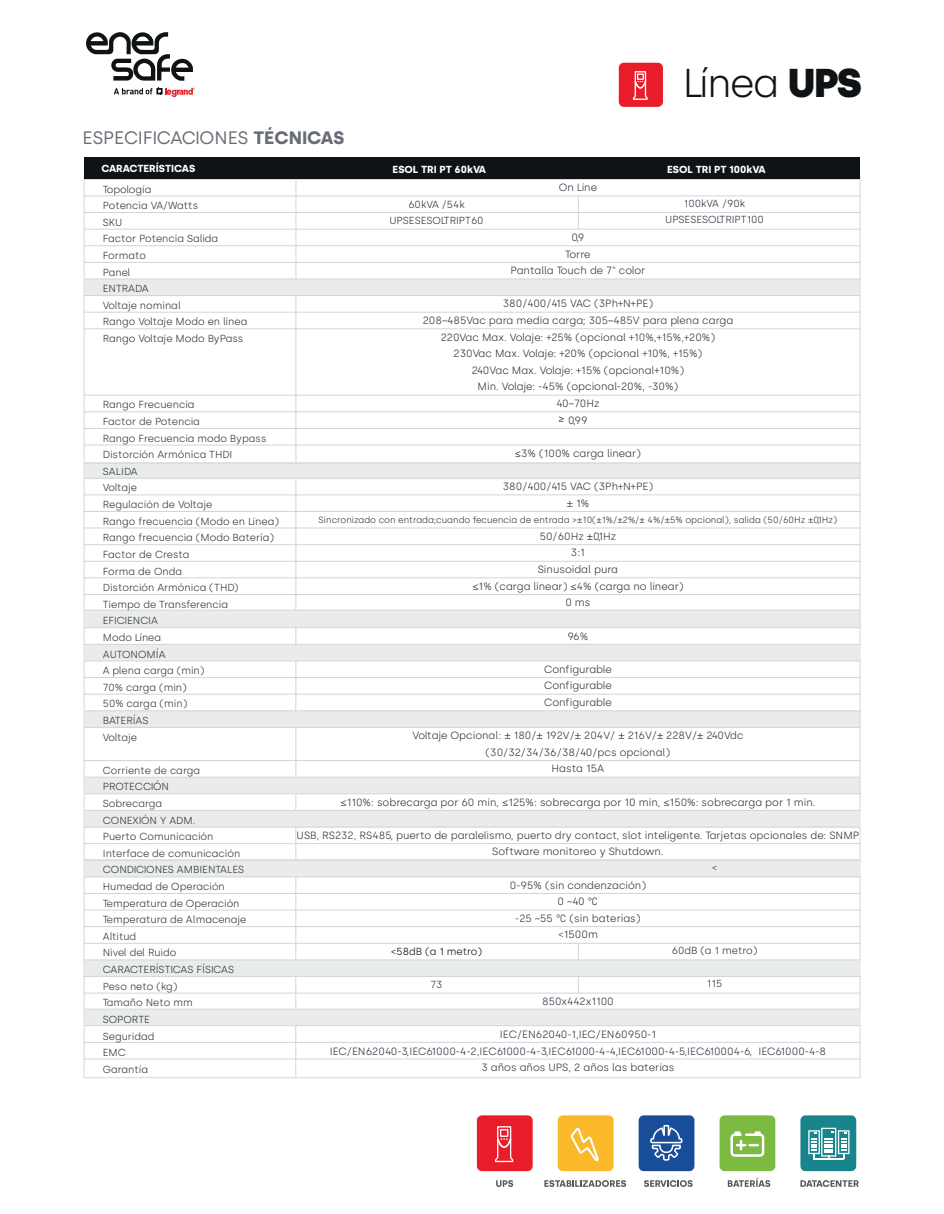
<style>
.page{position:relative;width:944px;height:1214px;background:#fff}
.page>*{position:absolute;margin:0;border:0;box-sizing:border-box;transform-origin:0 0}
.t1{font:300 40.2px "Silka";letter-spacing:-.04em;color:#101315}
.t2{font:18px "Silka";color:#686c74}
.t3{font:300 10.5px/16.6px "Silka";color:#272c38;text-align:center}
.t4{font:300 10.2px/16.6px "Silka";color:#292d32}
.t5{font:300 10.2px/16.6px "Silka";color:#272c38;text-align:center}
.t6{font:700 10.2px "Silka";color:#fff}
.t7{font:300 10.2px "Silka";color:#000001}
.t8{font:300 9px "Silka";color:#272c38}
.s1{font-weight:700}
.s2{font-weight:900}
.s3{font-family:"Myriad Pro";font-weight:400}
</style>
<div class="page">
<div style="left:477px;top:1115px;width:55px;height:56px;background:#e91c2a;border-radius:5px"></div>
<svg style="left:494px;top:1126px;width:20px;height:36px"></svg>
<div style="left:557px;top:1115px;width:56px;height:56px;background:#fab929;border-radius:5px"></div>
<svg style="left:570px;top:1127px;width:29px;height:35px"></svg>
<div style="left:719px;top:1115px;width:56px;height:56px;background:#7dba41;border-radius:5px"></div>
<svg style="left:730px;top:1131px;width:34px;height:25px"></svg>
<div style="left:638px;top:1115px;width:56px;height:56px;background:#184d99;border-radius:5px"></div>
<svg style="left:650px;top:1124px;width:33px;height:37px"></svg>
<div style="left:800px;top:1115px;width:56px;height:56px;background:#17858b;border-radius:5px"></div>
<svg style="left:808px;top:1127px;width:41px;height:32px"></svg>
<svg style="left:496px;top:1180px;width:17px;height:7px"></svg>
<svg style="left:544px;top:1180px;width:82px;height:7px"></svg>
<svg style="left:644px;top:1180px;width:48px;height:7px"></svg>
<svg style="left:727px;top:1178px;width:43px;height:9px"></svg>
<svg style="left:800px;top:1180px;width:58px;height:7px"></svg>
<div style="left:618px;top:63px;width:45px;height:44px;background:#e91c2a;border-radius:5px"></div>
<svg style="left:632px;top:71px;width:16px;height:29px"></svg>
<svg style="left:114px;top:87px;width:81px;height:10px"></svg>
<svg style="left:86px;top:32px;width:107px;height:49px"></svg>
<svg style="left:296px;top:180px;width:1px;height:896px"></svg>
<hr style="left:295px;top:177px;width:1px;height:900px;background:#d2d4d7">
<div style="left:85px;top:462px;width:775px;height:17px;background:#e9ecea"></div>
<div style="left:85px;top:279px;width:774px;height:17px;background:#e9ecea"></div>
<div style="left:85px;top:610px;width:775px;height:18px;background:#e9ecea"></div>
<div style="left:85px;top:710px;width:775px;height:17px;background:#e9ecea"></div>
<div style="left:85px;top:776px;width:775px;height:17px;background:#e9ecea"></div>
<div style="left:85px;top:810px;width:775px;height:17px;background:#e9ecea"></div>
<div style="left:85px;top:860px;width:775px;height:17px;background:#e9ecea"></div>
<div style="left:85px;top:1009px;width:775px;height:16px;background:#e9ecea"></div>
<div style="left:85px;top:644px;width:775px;height:17px;background:#e9ecea"></div>
<hr style="left:578px;top:943px;width:1px;height:50px;background:#d2d4d7">
<div style="left:85px;top:960px;width:775px;height:16px;background:#e9ecea"></div>
<hr style="left:84px;top:179px;width:776px;height:1px;background:#d2d4d7">
<hr style="left:84px;top:195px;width:776px;height:1px;background:#d2d4d7">
<hr style="left:84px;top:212px;width:776px;height:1px;background:#d2d4d7">
<hr style="left:84px;top:229px;width:776px;height:1px;background:#d2d4d7">
<hr style="left:84px;top:245px;width:776px;height:1px;background:#d2d4d7">
<hr style="left:84px;top:262px;width:776px;height:1px;background:#d2d4d7">
<hr style="left:84px;top:278px;width:776px;height:1px;background:#d2d4d7">
<hr style="left:84px;top:295px;width:776px;height:1px;background:#d2d4d7">
<hr style="left:84px;top:312px;width:776px;height:1px;background:#d2d4d7">
<hr style="left:84px;top:328px;width:776px;height:1px;background:#d2d4d7">
<hr style="left:84px;top:395px;width:776px;height:1px;background:#d2d4d7">
<hr style="left:84px;top:411px;width:776px;height:1px;background:#d2d4d7">
<hr style="left:84px;top:428px;width:776px;height:1px;background:#d2d4d7">
<hr style="left:84px;top:444px;width:776px;height:1px;background:#d2d4d7">
<hr style="left:84px;top:463px;width:776px;height:1px;background:#d2d4d7">
<hr style="left:84px;top:494px;width:776px;height:1px;background:#d2d4d7">
<hr style="left:84px;top:511px;width:776px;height:1px;background:#d2d4d7">
<hr style="left:84px;top:544px;width:776px;height:1px;background:#d2d4d7">
<hr style="left:84px;top:561px;width:776px;height:1px;background:#d2d4d7">
<hr style="left:84px;top:594px;width:776px;height:1px;background:#d2d4d7">
<hr style="left:84px;top:609px;width:776px;height:1px;background:#d2d4d7">
<hr style="left:84px;top:627px;width:776px;height:1px;background:#d2d4d7">
<hr style="left:84px;top:644px;width:776px;height:1px;background:#d2d4d7">
<hr style="left:84px;top:660px;width:776px;height:1px;background:#d2d4d7">
<hr style="left:84px;top:677px;width:776px;height:1px;background:#d2d4d7">
<hr style="left:84px;top:694px;width:776px;height:1px;background:#d2d4d7">
<hr style="left:84px;top:710px;width:776px;height:1px;background:#d2d4d7">
<hr style="left:84px;top:727px;width:776px;height:1px;background:#d2d4d7">
<hr style="left:84px;top:760px;width:776px;height:1px;background:#d2d4d7">
<hr style="left:84px;top:777px;width:776px;height:1px;background:#d2d4d7">
<hr style="left:84px;top:793px;width:776px;height:1px;background:#d2d4d7">
<hr style="left:84px;top:810px;width:776px;height:1px;background:#d2d4d7">
<hr style="left:84px;top:826px;width:776px;height:1px;background:#d2d4d7">
<hr style="left:84px;top:843px;width:776px;height:1px;background:#d2d4d7">
<hr style="left:84px;top:860px;width:776px;height:1px;background:#d2d4d7">
<hr style="left:84px;top:876px;width:776px;height:1px;background:#d2d4d7">
<hr style="left:84px;top:893px;width:776px;height:1px;background:#d2d4d7">
<hr style="left:84px;top:478px;width:776px;height:1px;background:#d2d4d7">
<hr style="left:578px;top:196px;width:1px;height:33px;background:#d2d4d7">
<div style="left:84px;top:157px;width:775px;height:22px;background:#101315"></div>
<hr style="left:84px;top:527px;width:776px;height:1px;background:#d2d4d7">
<hr style="left:84px;top:577px;width:776px;height:1px;background:#d2d4d7">
<hr style="left:84px;top:909px;width:776px;height:1px;background:#d2d4d7">
<hr style="left:84px;top:943px;width:776px;height:1px;background:#d2d4d7">
<hr style="left:84px;top:959px;width:776px;height:1px;background:#d2d4d7">
<hr style="left:84px;top:992px;width:776px;height:1px;background:#d2d4d7">
<hr style="left:84px;top:926px;width:776px;height:1px;background:#d2d4d7">
<hr style="left:84px;top:976px;width:776px;height:1px;background:#d2d4d7">
<hr style="left:84px;top:1008px;width:776px;height:1px;background:#d2d4d7">
<hr style="left:84px;top:1042px;width:776px;height:1px;background:#d2d4d7">
<hr style="left:84px;top:1058px;width:776px;height:1px;background:#d2d4d7">
<hr style="left:84px;top:1025px;width:776px;height:1px;background:#d2d4d7">
<h2 class="t2" style="left:83px;top:127px;width:263px">ESPECIFICACIONES <span class="s1">TÉCNICAS</span></h2>
<p class="t6" style="left:101px;top:162px;width:95px">CARACTERÍSTICAS</p>
<h1 class="t1" style="left:682px;top:60px;width:181px">Línea <span class="s2">UPS</span></h1>
<p class="t6" style="left:392px;top:163px;width:95px">ESOL TRI PT 60kVA</p>
<p class="t6" style="left:667px;top:163px;width:100px">ESOL TRI PT 100kVA</p>
<p class="t4" style="left:103px;top:181px;width:146px">Topología<br>Potencia VA/Watts<br>SKU<br>Factor Potencia Salida<br>Formato<br>Panel<br>ENTRADA<br>Voltaje nominal<br>Rango Voltaje Modo en línea<br>Rango Voltaje Modo ByPass</p>
<p class="t4" style="left:103px;top:396px;width:178px">Rango Frecuencia<br>Factor de Potencia<br>Rango Frecuencia modo Bypass<br>Distorción Armónica THDI<br>SALIDA<br>Voltaje<br>Regulación de Voltaje<br>Rango frecuencia (Modo en Línea)<br>Rango frecuencia (Modo Batería)<br>Factor de Cresta<br>Forma de Onda<br>Distorción Armónica (THD)<br>Tiempo de Transferencia<br>EFICIENCIA<br>Modo Línea<br>AUTONOMÍA<br>A plena carga (min)<br>70% carga (min)<br>50% carga (min)<br>BATERÍAS<br>Voltaje</p>
<p class="t4" style="left:103px;top:762px;width:145px">Corriente de carga<br>PROTECCIÓN<br>Sobrecarga<br>CONEXIÓN Y ADM.<br>Puerto Comunicación<br>Interface de comunicación<br>CONDICIONES AMBIENTALES<br>Humedad de Operación<br>Temperatura de Operación<br>Temperatura de Almacenaje<br>Altitud<br>Nivel del Ruido<br>CARACTERÍSTICAS FÍSICAS<br>Peso neto (kg)<br>Tamaño Neto mm<br>SOPORTE<br>Seguridad<br>EMC<br>Garantía</p>
<p class="t5" style="left:389px;top:196px;width:96px">60kVA /54k<br>UPSESESOLTRIPT60</p>
<p class="t3" style="left:559px;top:179px;width:40px">On Line</p>
<p class="t5" style="left:665px;top:195px;width:100px">100kVA /90k<br>UPSESESOLTRIPT100</p>
<p class="t3" style="left:510px;top:229px;width:136px">0,9<br>Torre<br>Pantalla Touch de 7" color</p>
<p class="t3" style="left:423px;top:295px;width:312px">380/400/415 VAC (3Ph+N+PE)<br>208~485Vac para media carga; 305~485V para plena carga 220Vac Max. Volaje: +25% (opcional +10%,+15%,+20%)<br>230Vac Max. Volaje: +20% (opcional +10%, +15%)<br>240Vac Max. Volaje: +15% (opcional+10%)<br>Min. Volaje: -45% (opcional-20%, -30%)<br>40~70Hz<br>0,99</p>
<p class="t3" style="left:515px;top:445px;width:128px"><span class="s3">≤</span>3% (100% carga linear)</p>
<p class="t3" style="left:503px;top:478px;width:152px">380/400/415 VAC (3Ph+N+PE) <span class="s3">±</span> 1%</p>
<p class="t8" style="left:318px;top:515px;width:520px">Sincronizado con entrada;cuando fecuencia de entrada &gt;<span class="s3">±</span>10(<span class="s3">±</span>1%/<span class="s3">±</span>2%/<span class="s3">±</span> 4%/<span class="s3">±</span>5% opcional), salida (50/60Hz <span class="s3">±</span>0,1Hz)</p>
<p class="t3" style="left:472px;top:528px;width:213px">50/60Hz <span class="s3">±</span>0,1Hz<br>3:1<br>Sinusoidal pura<br><span class="s3">≤</span>1% (carga linear) <span class="s3">≤</span>4% (carga no linear)<br>0 ms</p>
<p class="t3" style="left:567px;top:627px;width:22px">96%</p>
<p class="t3" style="left:544px;top:660px;width:69px;text-align:justify">Configurable Configurable Configurable</p>
<p class="t3" style="left:412px;top:727px;width:332px">Voltaje Opcional: <span class="s3">±</span> 180/<span class="s3">±</span> 192V/<span class="s3">±</span> 204V/ <span class="s3">±</span> 216V/<span class="s3">±</span> 228V/<span class="s3">±</span> 240Vdc (30/32/34/36/38/40/pcs opcional)<br>Hasta 15A</p>
<p class="t3" style="left:340px;top:793px;width:476px"><span class="s3">≤</span>110%: sobrecarga por 60 min, <span class="s3">≤</span>125%: sobrecarga por 10 min, <span class="s3">≤</span>150%: sobrecarga por 1 min.</p>
<p class="t3" style="left:296px;top:826px;width:564px">USB, RS232, RS485, puerto de paralelismo, puerto dry contact, slot inteligente. Tarjetas opcionales de: SNMP<br>Software monitoreo y Shutdown.</p>
<p class="t3" style="left:510px;top:876px;width:138px">0-95% (sin condenzación)<br>0 ~40 °<br>-25 ~55 ° (sin baterias) &lt;1500m</p>
<p class="t5" style="left:711px;top:859px;width:7px">&lt;</p>
<p class="t7" style="left:391px;top:945px;width:93px">&lt;58dB (a 1 metro)</p>
<p class="t5" style="left:430px;top:976px;width:13px">73</p>
<p class="t5" style="left:671px;top:942px;width:87px">60dB (a 1 metro)</p>
<p class="t5" style="left:707px;top:975px;width:17px">115</p>
<p class="t3" style="left:542px;top:992px;width:73px">850x442x1100</p>
<p class="t3" style="left:330px;top:1026px;width:498px">IEC/EN62040-1,IEC/EN60950-1<br>IEC/EN62040-3,IEC61000-4-2,IEC61000-4-3,IEC61000-4-4,IEC61000-4-5,IEC610004-6, IEC61000-4-8<br>3 años años UPS, 2 años las baterias</p>
</div>
